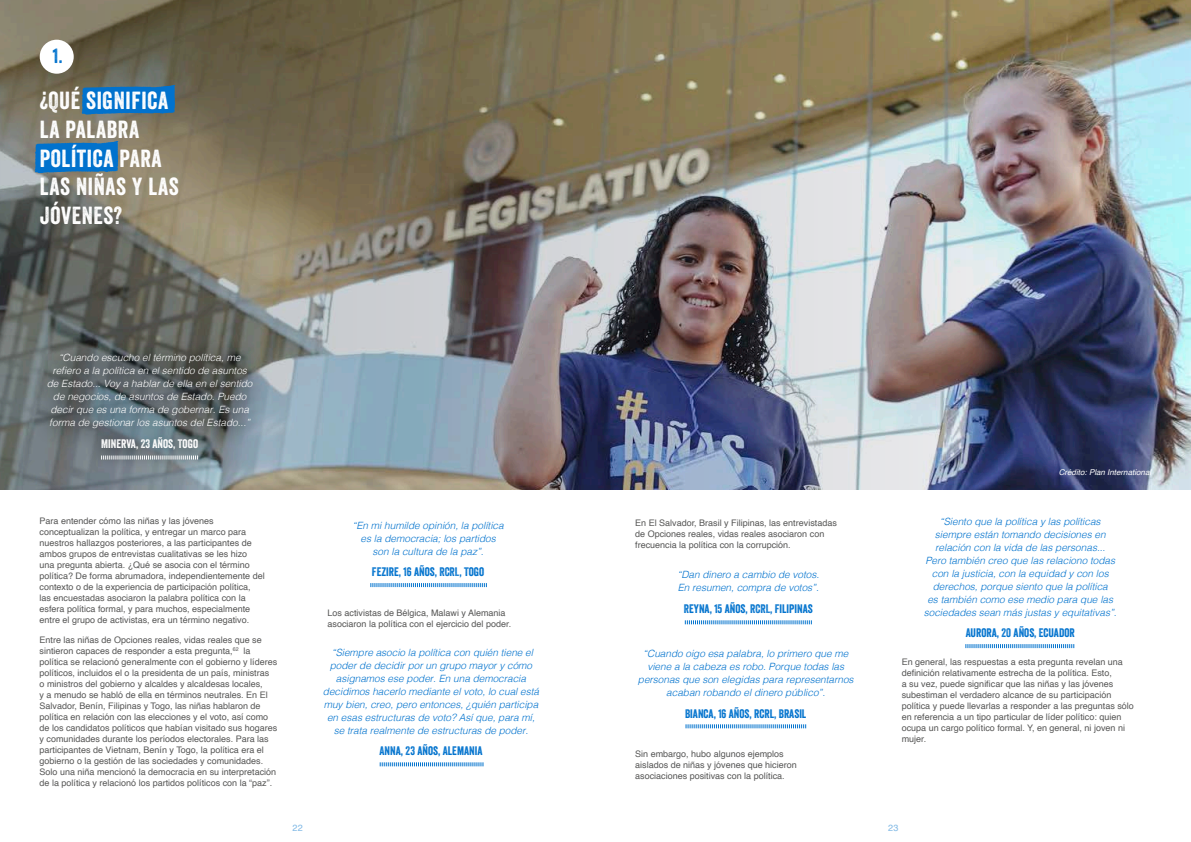
<style>
.page{position:relative;width:1191px;height:842px;background:#fff}
.page>*{position:absolute;margin:0;border:0;box-sizing:border-box;transform-origin:0 0}
.t1{font:24px/28.8px "Veneer";letter-spacing:.025em;color:#fff}
.t2{font:20px "Veneer";color:#0172cd}
.t3{font:12px "Veneer";color:#0172cd}
.t4{font:12px "Veneer";color:#fff}
.t5{font:italic 300 10px/13px "Helvetica";color:#0172cd;text-align:center}
.t6{font:italic 300 10px/13px "Helvetica";color:#fff;text-align:center}
.t7{font:9px/11px "Helvetica";color:#565655}
.t8{font:9px "Helvetica";color:#7fb8e5}
.t9{font:italic 8px "Helvetica";color:#fff}
</style>
<div class="page">
<img style="left:0;top:0;width:1191px;height:490px">
<svg style="left:82px;top:85px;width:93px;height:30px;background:#0f71bf"></svg>
<svg style="left:35px;top:141px;width:83px;height:32px;background:#0f73c2"></svg>
<div style="left:40px;top:40px;width:34px;height:34px;background:#fff;border-radius:50%"></div>
<div style="left:32px;top:339px;width:240px;height:130px;background:#000;opacity:.75"></div>
<svg style="left:101px;top:455px;width:97px;height:4px"></svg>
<svg style="left:370px;top:583px;width:117px;height:4px"></svg>
<svg style="left:380px;top:762px;width:103px;height:4px"></svg>
<svg style="left:685px;top:620px;width:127px;height:4px"></svg>
<svg style="left:685px;top:724px;width:121px;height:4px"></svg>
<svg style="left:965px;top:644px;width:109px;height:4px"></svg>
<h2 class="t2" style="left:53px;top:44px;width:11px">1.</h2>
<h1 class="t1" style="left:40px;top:86px;width:140px">¿QUÉ SIGNIFICA<br>LA PALABRA<br>POLÍTICA PARA<br>LAS NIÑAS Y LAS<br>JÓVENES?</h1>
<p class="t6" style="left:47px;top:351px;width:207px">“Cuando escucho el término política, me refiero a la política en el sentido de asuntos de Estado... Voy a hablar de ella en el sentido de negocios, de asuntos de Estado. Puedo decir que es una forma de gobernar. Es una forma de gestionar los asuntos del Estado...”</p>
<h3 class="t4" style="left:101px;top:436px;width:99px">MINERVA, 23 AÑOS, TOGO</h3>
<p class="t9" style="left:1058px;top:466px;width:94px">Crédito: Plan International</p>
<p class="t7" style="left:40px;top:516px;width:227px">Para entender cómo las niñas y las jóvenes conceptualizan la política, y entregar un marco para nuestros hallazgos posteriores, a las participantes de ambos grupos de entrevistas cualitativas se les hizo<br>una pregunta abierta. ¿Qué se asocia con el término política? De forma abrumadora, independientemente del contexto o de la experiencia de participación política,<br>las encuestadas asociaron la palabra política con la esfera política formal, y para muchos, especialmente entre el grupo de activistas, era un término negativo.</p>
<p class="t7" style="left:40px;top:634px;width:239px">Entre las niñas de Opciones reales, vidas reales que se sintieron capaces de responder a esta pregunta,<sup>62</sup> la política se relacionó generalmente con el gobierno y líderes políticos, incluidos el o la presidenta de un país, ministras<br>o ministros del gobierno y alcaldes y alcaldesas locales,<br>y a menudo se habló de ella en términos neutrales. En El Salvador, Benín, Filipinas y Togo, las niñas hablaron de política en relación con las elecciones y el voto, así como de los candidatos políticos que habían visitado sus hogares y comunidades durante los períodos electorales. Para las participantes de Vietnam, Benín y Togo, la política era el gobierno o la gestión de las sociedades y comunidades.<br>Solo una niña mencionó la democracia en su interpretación de la política y relacionó los partidos políticos con la “paz”.</p>
<p class="t5" style="left:352px;top:518px;width:153px">“En mi humilde opinión, la política es la democracia; los partidos son la cultura de la paz”.</p>
<h3 class="t3" style="left:372px;top:565px;width:114px">FEZIRE, 16 AÑOS, RCRL, TOGO</h3>
<p class="t7" style="left:327px;top:608px;width:185px">Los activistas de Bélgica, Malawi y Alemania asociaron la política con el ejercicio del poder.</p>
<p class="t5" style="left:323px;top:645px;width:218px">“Siempre asocio la política con quién tiene el poder de decidir por un grupo mayor y cómo asignamos ese poder. En una democracia decidimos hacerlo mediante el voto, lo cual está muy bien, creo, pero entonces, ¿quién participa en esas estructuras de voto? Así que, para mí, se trata realmente de estructuras de poder.</p>
<h3 class="t3" style="left:379px;top:744px;width:104px">ANNA, 23 AÑOS, ALEMANIA</h3>
<p class="t7" style="left:635px;top:517px;width:203px">En El Salvador, Brasil y Filipinas, las entrevistadas de Opciones reales, vidas reales asociaron con frecuencia la política con la corrupción.</p>
<p class="t5" style="left:677px;top:568px;width:143px;text-align:left">“Dan dinero a cambio de votos.<br>En resumen, compra de votos”.</p>
<h3 class="t3" style="left:684px;top:601px;width:130px">REYNA, 15 AÑOS, RCRL, FILIPINAS</h3>
<p class="t5" style="left:638px;top:646px;width:217px">“Cuando oigo esa palabra, lo primero que me viene a la cabeza es robo. Porque todas las personas que son elegidas para representarnos acaban robando el dinero público”.</p>
<h3 class="t3" style="left:685px;top:706px;width:123px">BIANCA, 16 AÑOS, RCRL, BRASIL</h3>
<p class="t7" style="left:635px;top:748px;width:163px">Sin embargo, hubo algunos ejemplos aislados de niñas y jóvenes que hicieron asociaciones positivas con la política.</p>
<p class="t5" style="left:923px;top:514px;width:194px">“Siento que la política y las políticas siempre están tomando decisiones en relación con la vida de las personas...<br>Pero también creo que las relaciono todas con la justicia, con la equidad y con los derechos, porque siento que la política<br>es también como ese medio para que las sociedades sean más justas y equitativas”.</p>
<h3 class="t3" style="left:965px;top:626px;width:111px">AURORA, 20 AÑOS, ECUADOR</h3>
<p class="t7" style="left:901px;top:657px;width:234px">En general, las respuestas a esta pregunta revelan una definición relativamente estrecha de la política. Esto,<br>a su vez, puede significar que las niñas y las jóvenes subestiman el verdadero alcance de su participación política y puede llevarlas a responder a las preguntas sólo en referencia a un tipo particular de líder político: quien ocupa un cargo político formal. Y, en general, ni joven ni mujer.</p>
<p class="t8" style="left:293px;top:821px;width:12px">22</p>
<p class="t8" style="left:888px;top:821px;width:12px">23</p>
</div>
